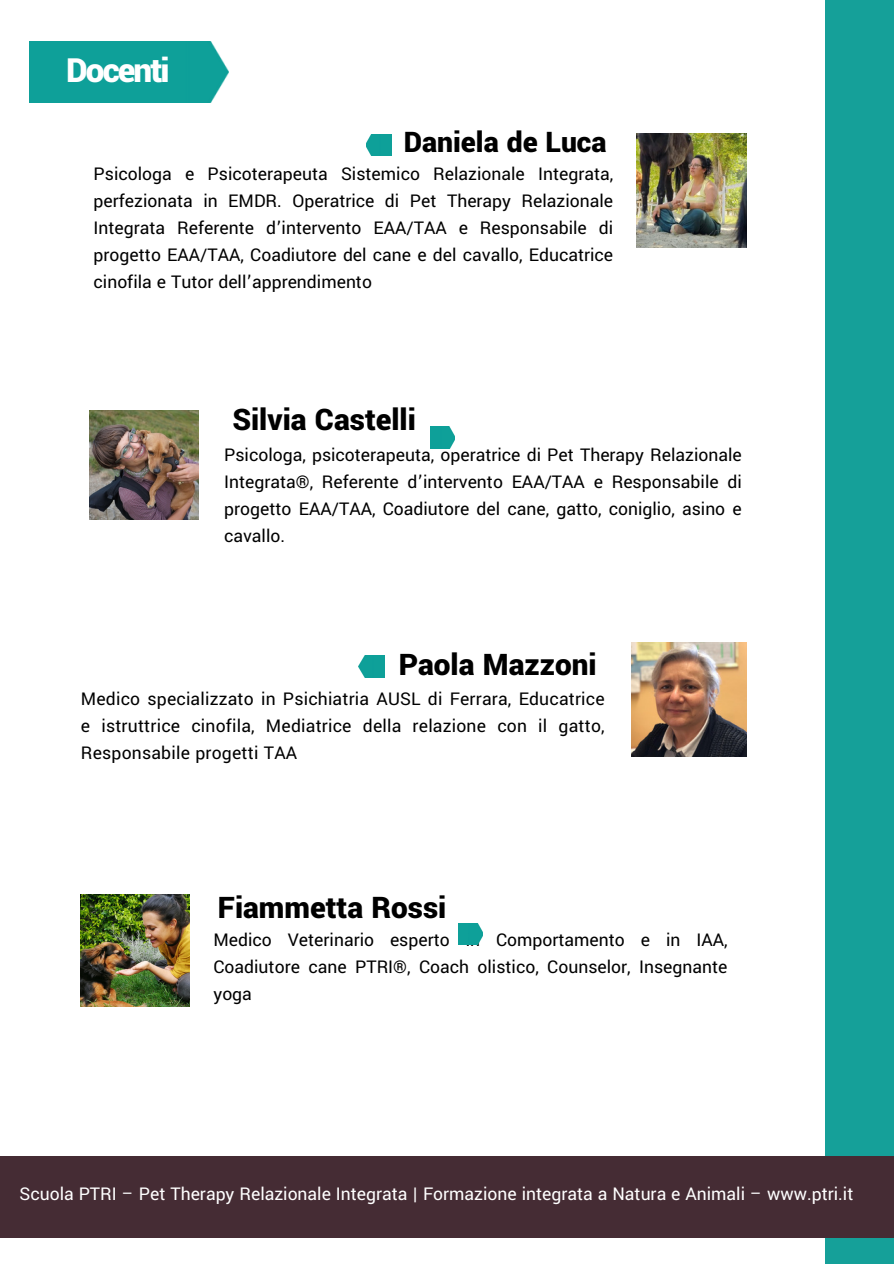
<style>
.page{position:relative;width:894px;height:1264px;background:#fff}
.page>*{position:absolute;margin:0;border:0;box-sizing:border-box;transform-origin:0 0}
.t1{font:900 36.9px "Yantramanav";letter-spacing:-.05em;color:#fff}
.t2{font:900 33px "Yantramanav";color:#000}
.t3{font:900 31.5px "Yantramanav";color:#000}
.t4{font:19.5px/27px "Yantramanav";color:#000;text-align:justify}
.t5{font:19.5px "Yantramanav";color:#fff}
</style>
<div class="page">
<div style="left:825px;top:0;width:68px;height:1263px;background:#15a099"></div>
<div style="left:0;top:1156px;width:893px;height:81px;background:#452c34"></div>
<div style="left:29px;top:41px;width:199px;height:62px;background:#0ea099"></div>
<img style="left:366px;top:134px;width:25px;height:22px">
<img style="left:89px;top:410px;width:109px;height:109px">
<img style="left:81px;top:894px;width:108px;height:112px">
<img style="left:631px;top:642px;width:114px;height:114px">
<img style="left:636px;top:134px;width:109px;height:113px">
<img style="left:359px;top:655px;width:25px;height:22px">
<img style="left:458px;top:923px;width:24px;height:21px">
<img style="left:430px;top:427px;width:24px;height:21px">
<h1 class="t1" style="left:66px;top:47px;width:105px">Docenti</h1>
<h2 class="t3" style="left:403px;top:122px;width:204px">Daniela de Luca</h2>
<p class="t4" style="left:94px;top:160px;width:521px">Psicologa e Psicoterapeuta Sistemico Relazionale Integrata, perfezionata in EMDR. Operatrice di Pet Therapy Relazionale Integrata Referente d’intervento EAA/TAA e Responsabile di progetto EAA/TAA, Coadiutore del cane e del cavallo, Educatrice cinofila e Tutor dell’apprendimento</p>
<p class="t2" style="left:232px;top:399px;width:185px">Silvia Castelli</p>
<h2 class="t4" style="left:224px;top:441px;width:519px">Psicologa, psicoterapeuta, operatrice di Pet Therapy Relazionale Integrata®, Referente d’intervento EAA/TAA e Responsabile di progetto EAA/TAA, Coadiutore del cane, gatto, coniglio, asino e cavallo.</h2>
<h2 class="t2" style="left:398px;top:643px;width:199px">Paola Mazzoni</h2>
<p class="t4" style="left:81px;top:686px;width:525px">Medico specializzato in Psichiatria AUSL di Ferrara, Educatrice e istruttrice cinofila, Mediatrice della relazione con il gatto, Responsabile progetti TAA</p>
<p class="t2" style="left:218px;top:887px;width:230px">Fiammetta Rossi</p>
<p class="t4" style="left:213px;top:926px;width:515px">Medico Veterinario esperto in Comportamento e in IAA, Coadiutore cane PTRI®, Coach olistico, Counselor, Insegnante yoga</p>
<p class="t5" style="left:19px;top:1181px;width:835px">Scuola PTRI – Pet Therapy Relazionale Integrata | Formazione integrata a Natura e Animali – www.ptri.it</p>
</div>
